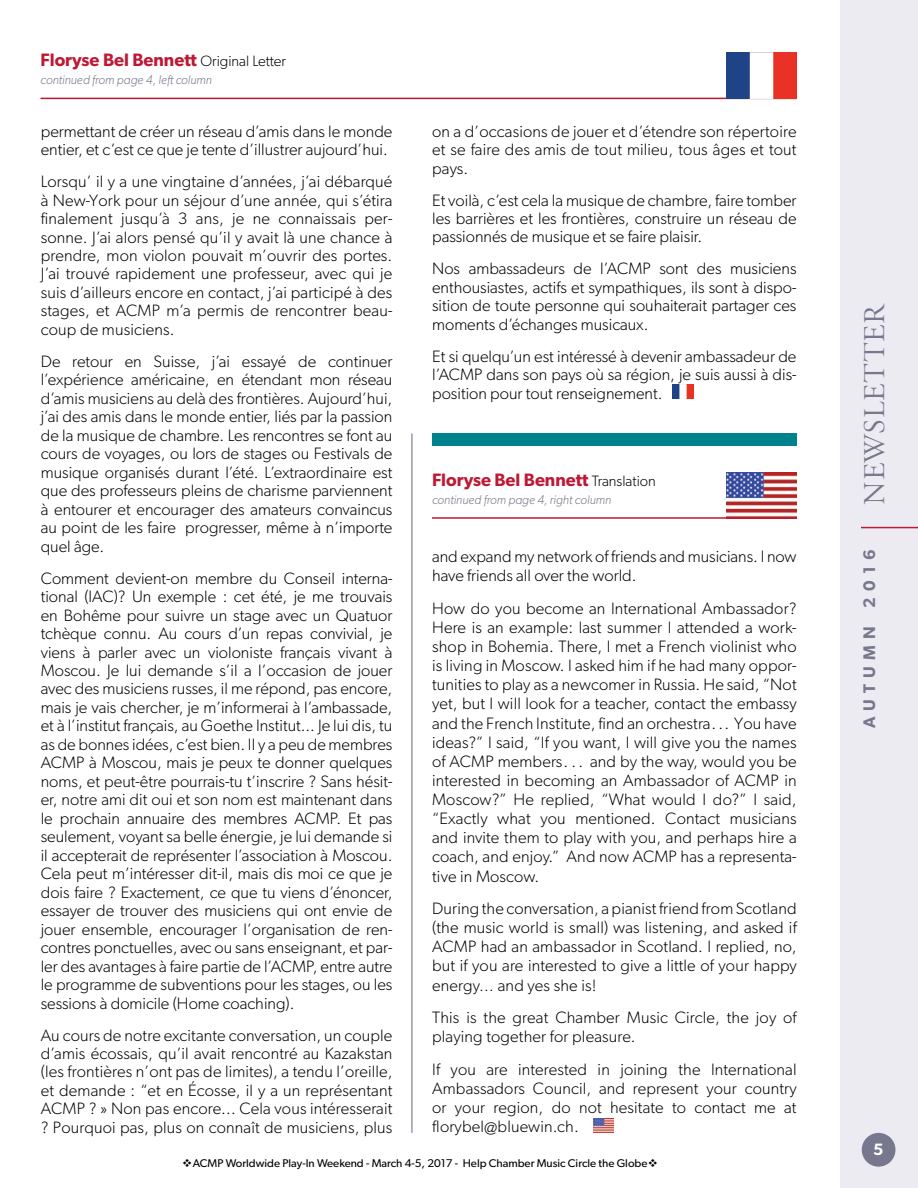
<style>
.page{position:relative;width:918px;height:1188px;background:#fff}
.page>*{position:absolute;margin:0;border:0;box-sizing:border-box;transform-origin:0 0}
.t1{font:30px "Adobe Garamond Titling";letter-spacing:.02em;color:#77778d}
.t2{font:600 18px "Gibson";color:#bd1934}
.t3{font:600 16.8px "Gibson";letter-spacing:.36em;color:#77778d}
.t4{font:300 16.5px/18.5px "Gibson";color:#000;text-align:justify}
.t5{font:600 16.5px "Gibson";color:#fff}
.t6{font:italic 300 12.75px "Gibson";color:#77778d}
.t7{font:11.25px "Gibson";color:#000}
.s1{font-weight:300;font-size:15px;color:#000}
</style>
<div class="page">
<div style="left:840px;top:0;width:78px;height:1188px;background:#ecebf2"></div>
<hr style="left:861px;top:527px;width:57px;height:1px;background:#bd1934">
<div style="left:862px;top:1133px;width:34px;height:34px;background:#77778d;border-radius:50%"></div>
<img style="left:672px;top:385px;width:21px;height:14px">
<img style="left:593px;top:1119px;width:21px;height:13px">
<div style="left:432px;top:433px;width:364px;height:13px;background:#00828c"></div>
<img style="left:726px;top:472px;width:70px;height:45px">
<hr style="left:40px;top:98px;width:756px;height:1px;background:#bd1934">
<hr style="left:432px;top:517px;width:364px;height:2px;background:#bd1934">
<img style="left:726px;top:52px;width:70px;height:47px">
<hr style="left:411px;top:433px;width:1px;height:700px;background:#77778d">
<p class="t2" style="left:40px;top:49px;width:247px">Floryse Bel Bennett <span class="s1">Original Letter</span></p>
<p class="t6" style="left:40px;top:72px;width:173px">continued from page 4, left column</p>
<p class="t4" style="left:41px;top:122px;width:353px">permettant de créer un réseau d’amis dans le monde entier, et c’est ce que je tente d’illustrer aujourd’hui.</p>
<p class="t4" style="left:41px;top:172px;width:353px">Lorsqu’ il y a une vingtaine d’années, j’ai débarqué à New-York pour un séjour d’une année, qui s’étira finalement jusqu’à 3 ans, je ne connaissais per&shy;sonne. J’ai alors pensé qu’il y avait là une chance à prendre, mon violon pouvait m’ouvrir des portes.<br>J’ai trouvé rapidement une professeur, avec qui je suis d’ailleurs encore en contact, j’ai participé à des stages, et ACMP m’a permis de rencontrer beau&shy;coup de musiciens.</p>
<p class="t4" style="left:41px;top:352px;width:353px">De retour en Suisse, j’ai essayé de continuer l’expérience américaine, en étendant mon réseau d’amis musiciens au delà des frontières. Aujourd’hui, j’ai des amis dans le monde entier, liés par la passion de la musique de chambre. Les rencontres se font au cours de voyages, ou lors de stages ou Festivals de musique organisés durant l’été. L’extraordinaire est que des professeurs pleins de charisme parviennent à entourer et encourager des amateurs convaincus au point de les faire progresser, même à n’importe quel âge.</p>
<p class="t4" style="left:41px;top:569px;width:353px">Comment devient-on membre du Conseil interna&shy;tional (IAC)? Un exemple : cet été, je me trouvais en Bohême pour suivre un stage avec un Quatuor tchèque connu. Au cours d’un repas convivial, je viens à parler avec un violoniste français vivant à Moscou. Je lui demande s’il a l’occasion de jouer avec des musiciens russes, il me répond, pas encore, mais je vais chercher, je m’informerai à l’ambassade, et à l’institut français, au Goethe Institut... Je lui dis, tu as de bonnes idées, c’est bien. Il y a peu de membres ACMP à Moscou, mais je peux te donner quelques noms, et peut-être pourrais-tu t’inscrire ? Sans hésit&shy;er, notre ami dit oui et son nom est maintenant dans le prochain annuaire des membres ACMP. Et pas seulement, voyant sa belle énergie, je lui demande si il accepterait de représenter l’association à Moscou.<br>Cela peut m’intéresser dit-il, mais dis moi ce que je dois faire ? Exactement, ce que tu viens d’énoncer, essayer de trouver des musiciens qui ont envie de jouer ensemble, encourager l’organisation de ren&shy;contres ponctuelles, avec ou sans enseignant, et par&shy;ler des avantages à faire partie de l’ACMP, entre autre le programme de subventions pour les stages, ou les sessions à domicile (Home coaching).</p>
<p class="t4" style="left:41px;top:1025px;width:353px">Au cours de notre excitante conversation, un couple d’amis écossais, qu’il avait rencontré au Kazakstan (les frontières n’ont pas de limites), a tendu l’oreille, et demande : “et en Écosse, il y a un représentant ACMP ? » Non pas encore... Cela vous intéresserait ? Pourquoi pas, plus on connaît de musiciens, plus</p>
<p class="t4" style="left:432px;top:122px;width:366px">on a d’occasions de jouer et d’étendre son répertoire et se faire des amis de tout milieu, tous âges et tout pays.</p>
<p class="t4" style="left:432px;top:190px;width:366px">Et voilà, c’est cela la musique de chambre, faire tomber les barrières et les frontières, construire un réseau de passionnés de musique et se faire plaisir.</p>
<p class="t4" style="left:432px;top:259px;width:366px">Nos ambassadeurs de l’ACMP sont des musiciens enthousiastes, actifs et sympathiques, ils sont à dispo&shy;sition de toute personne qui souhaiterait partager ces moments d’échanges musicaux.</p>
<p class="t4" style="left:432px;top:347px;width:366px">Et si quelqu’un est intéressé à devenir ambassadeur de l’ACMP dans son pays où sa région, je suis aussi à dis&shy;position pour tout renseignement.</p>
<p class="t2" style="left:432px;top:469px;width:225px">Floryse Bel Bennett <span class="s1">Translation</span></p>
<p class="t6" style="left:432px;top:492px;width:181px">continued from page 4, right column</p>
<p class="t4" style="left:432px;top:547px;width:366px;line-height:19px">and expand my network of friends and musicians. I now have friends all over the world.</p>
<p class="t4" style="left:432px;top:598px;width:366px;line-height:19.2px">How do you become an International Ambassador?<br>Here is an example: last summer I attended a work&shy;shop in Bohemia. There, I met a French violinist who is living in Moscow. I asked him if he had many oppor&shy;tunities to play as a newcomer in Russia. He said, “Not yet, but I will look for a teacher, contact the embassy and the French Institute, find an orchestra. . . You have ideas?” I said, “If you want, I will give you the names of ACMP members. . . and by the way, would you be interested in becoming an Ambassador of ACMP in Moscow?” He replied, “What would I do?” I said, “Exactly what you mentioned. Contact musicians and invite them to play with you, and perhaps hire a coach, and enjoy.” And now ACMP has a representa&shy;tive in Moscow.</p>
<p class="t4" style="left:432px;top:899px;width:366px;line-height:19px">During the conversation, a pianist friend from Scotland (the music world is small) was listening, and asked if ACMP had an ambassador in Scotland. I replied, no, but if you are interested to give a little of your happy energy… and yes she is!</p>
<p class="t4" style="left:432px;top:1008px;width:366px;line-height:19px">This is the great Chamber Music Circle, the joy of playing together for pleasure.</p>
<p class="t4" style="left:432px;top:1060px;width:366px;line-height:19.2px">If you are interested in joining the International Ambassadors Council, and represent your country or your region, do not hesitate to contact me at florybel@bluewin.ch.</p>
<p class="t7" style="left:182px;top:1157px;width:477px">❖ACMP Worldwide Play-In Weekend - March 4-5, 2017 - Help Chamber Music Circle the Globe❖</p>
<h1 class="t1" style="left:858px;top:505px;width:203px;rotate:-90deg">NEWSLETTER</h1>
<p class="t3" style="left:859px;top:728px;width:180px;rotate:-90deg">AUTUMN 2016</p>
<p class="t5" style="left:873px;top:1139px;width:12px">5</p>
</div>
